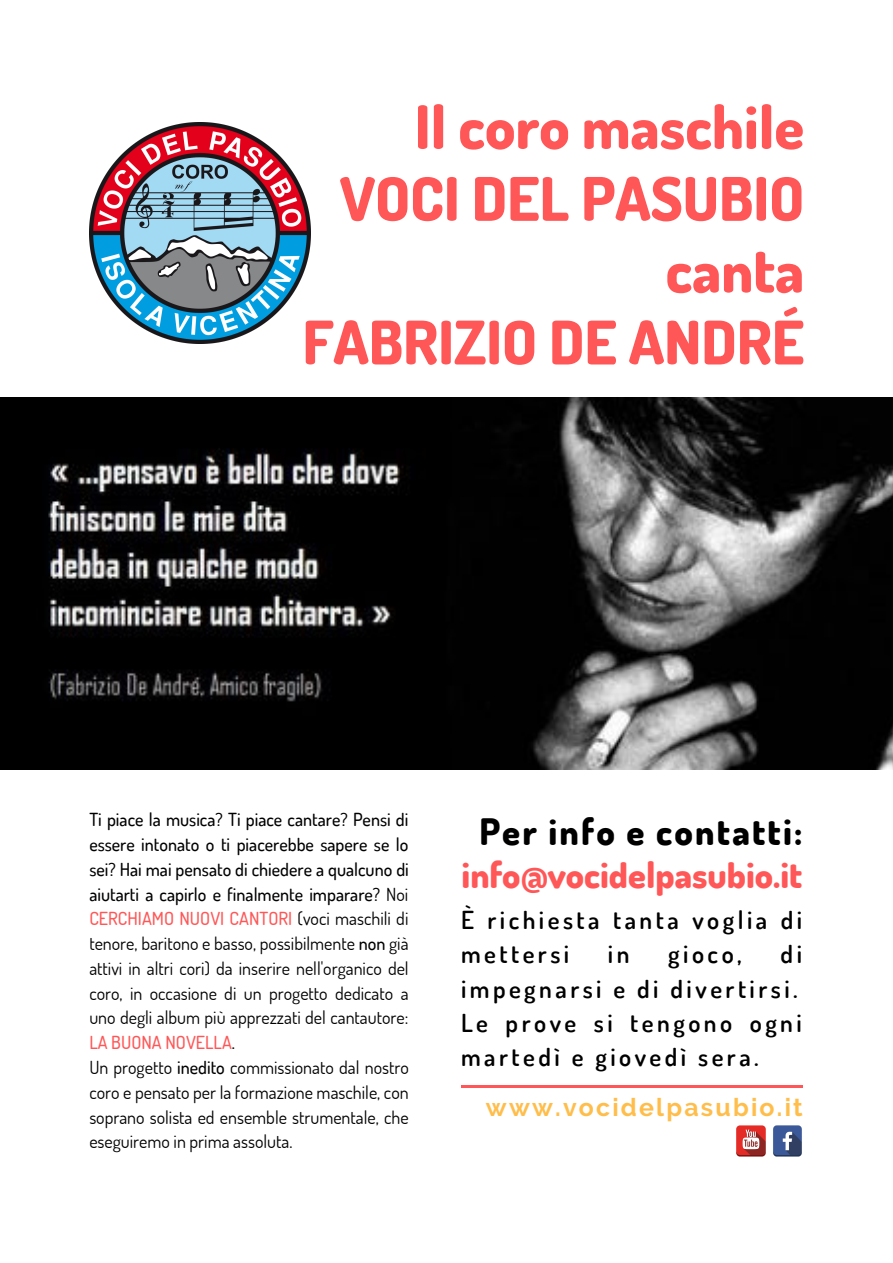
<style>
.page{position:relative;width:893px;height:1263px;background:#fff}
.page>*{position:absolute;margin:0;border:0;box-sizing:border-box;transform-origin:0 0}
.t1{font:800 60px/71.8px "Dosis";color:#ff5757;text-align:right}
.t2{font:800 36.45px "Dosis";letter-spacing:.06em;color:#000}
.t3{font:800 36px "Dosis";color:#ff5757}
.t4{font:600 24.83px/34.3px "Dosis";letter-spacing:.14em;color:#000}
.t5{font:700 24.83px "Raleway";letter-spacing:.09em;color:#ffbd4a}
.t6{font:18px/24.8px "Dosis";color:#000}
.s1{font-weight:500}
.s2{font-weight:500;color:#ff5757}
</style>
<div class="page">
<img style="left:0;top:398px;width:893px;height:372px">
<hr style="left:461px;top:1085px;width:341px;height:2px;background:#ff5757">
<img style="left:89px;top:123px;width:221px;height:220px">
<img style="left:736px;top:1125px;width:30px;height:31px">
<img style="left:773px;top:1125px;width:29px;height:31px">
<h1 class="t1" style="left:302px;top:89px;width:503px">Il coro maschile<br>VOCI DEL PASUBIO canta<br>FABRIZIO DE ANDRÉ</h1>
<p class="t6" style="left:89px;top:807px;width:321px"><span class="s1">Ti piace la musica? Ti piace cantare? Pensi di essere intonato o ti piacerebbe sapere se lo sei? Hai mai pensato di chiedere a qualcuno di aiutarti a capirlo e finalmente imparare?</span> Noi <span class="s2">CERCHIAMO NUOVI CANTORI</span> (voci maschili di tenore, baritono e basso, possibilmente <span class="s1">non</span> già attivi in altri cori) da inserire nell'organico del coro, in occasione di un progetto dedicato a uno degli album più apprezzati del cantautore:<br><span class="s2">LA BUONA NOVELLA</span><span class="s1">.<br></span>Un progetto <span class="s1">inedito</span> commissionato dal nostro coro e pensato per la formazione maschile, con soprano solista ed ensemble strumentale, che eseguiremo in prima assoluta.</p>
<h2 class="t2" style="left:479px;top:807px;width:324px">Per info e contatti:</h2>
<h3 class="t3" style="left:461px;top:851px;width:342px">info@vocidelpasubio.it</h3>
<h3 class="t4" style="left:461px;top:902px;width:343px">È richiesta tanta voglia di mettersi</h3>
<h3 class="t4" style="left:461px;top:936px;width:342px;text-indent:320px">di impegnarsi e di divertirsi.<br>Le prove si tengono ogni martedì e giovedì sera.</h3>
<h3 class="t5" style="left:486px;top:1092px;width:318px">www.vocidelpasubio.it</h3>
<h3 class="t4" style="left:608px;top:936px;width:23px">in</h3>
<h3 class="t4" style="left:668px;top:936px;width:75px">gioco,</h3>
</div>
